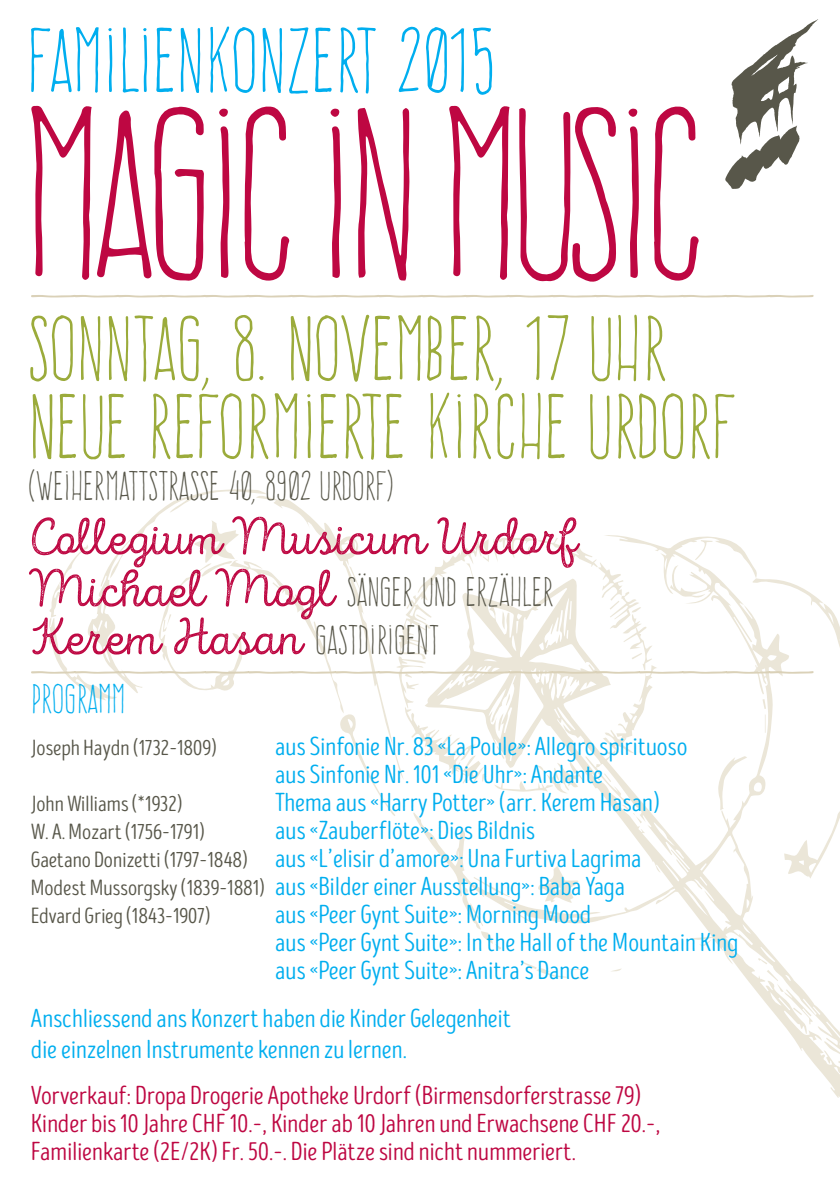
<style>
.page{position:relative;width:840px;height:1191px;background:#fff}
.page>*{position:absolute;margin:0;border:0;box-sizing:border-box;transform-origin:0 0}
.t1{font:212px "Frente H1";letter-spacing:-.05em;color:#be0742}
.t2{font:80px/78px "Frente H1";color:#9bab3b}
.t3{font:80px "Frente H1";color:#00aeef}
.t4{font:52px "Intro Script R H2 Base";color:#be0742}
.t5{font:36px/48px "Frente H1";color:#58574a}
.t6{font:36px "Frente H1";color:#00aeef}
.t7{font:26px/28px "Intro Head R Base";letter-spacing:.005em;color:#00aeef}
.t8{font:26px/28px "Intro Head R Base";letter-spacing:.005em;color:#be0742}
.t9{font:22px "Intro Head R Base";letter-spacing:.005em;color:#58574a}
.s1{font-family:"Intro Script R H2 Base";font-size:52px;color:#be0742}
.s2{font-size:22px;color:#58574a}
</style>
<div class="page">
<svg style="left:463px;top:903px;width:376px;height:195px"></svg>
<svg style="left:698px;top:939px;width:13px;height:8px"></svg>
<svg style="left:609px;top:968px;width:12px;height:3px"></svg>
<svg style="left:481px;top:931px;width:20px;height:19px"></svg>
<svg style="left:521px;top:961px;width:62px;height:17px"></svg>
<svg style="left:766px;top:970px;width:46px;height:54px"></svg>
<svg style="left:757px;top:958px;width:9px;height:6px"></svg>
<svg style="left:792px;top:1007px;width:9px;height:8px"></svg>
<svg style="left:31px;top:489px;width:808px;height:414px"></svg>
<svg style="left:31px;top:295px;width:782px;height:2px;background:#dfd7c2"></svg>
<svg style="left:725px;top:20px;width:92px;height:169px"></svg>
<h2 class="t3" style="left:27px;top:16px;width:468px">FAMILIENKONZERT 2015</h2>
<h1 class="t1" style="left:19px;top:76px;width:685px">MAGIC IN MUSIC</h1>
<h2 class="t2" style="left:27px;top:309px;width:707px">SONNTAG, 8. NOVEMBER, 17 UHR<br>NEUE REFORMIERTE KIRCHE URDORF</h2>
<h3 class="t5" style="left:27px;top:461px;width:369px">(WEIHERMATTSTRASSE 40, 8902 URDORF)</h3>
<h3 class="t4" style="left:27px;top:507px;width:550px">Collegium Musicum Urdorf</h3>
<h3 class="t5" style="left:27px;top:567px;width:527px"><span class="s1">Michael Mogl</span> SÄNGER UND ERZÄHLER<br><span class="s1">Kerem Hasan</span> GASTDIRIGENT</h3>
<h3 class="t6" style="left:31px;top:679px;width:95px">PROGRAMM</h3>
<p class="t9" style="left:31px;top:736px;width:187px">Joseph Haydn (1732–1809)</p>
<p class="t7" style="left:275px;top:733px;width:413px">aus Sinfonie Nr. 83 «La Poule»: Allegro spirituoso aus Sinfonie Nr. 101 «Die Uhr»: Andante</p>
<p class="t9" style="left:31px;top:792px;width:153px">John Williams (*1932)</p>
<p class="t7" style="left:275px;top:789px;width:386px">Thema aus «Harry Potter» (arr. Kerem Hasan)</p>
<p class="t9" style="left:31px;top:820px;width:175px">W. A. Mozart (1756–1791)</p>
<p class="t7" style="left:31px;top:817px;width:611px;text-indent:244px">aus «Zauberflöte»: Dies Bildnis<br><span class="s2">Gaetano Donizetti (1797–1848)</span> aus «L’elisir d’amore»: Una Furtiva Lagrima<br><span class="s2">Modest Mussorgsky (1839–1881)</span> aus «Bilder einer Ausstellung»: Baba Yaga</p>
<p class="t9" style="left:31px;top:904px;width:181px">Edvard Grieg (1843–1907)</p>
<p class="t7" style="left:275px;top:901px;width:464px">aus «Peer Gynt Suite»: Morning Mood<br>aus «Peer Gynt Suite»: In the Hall of the Mountain King aus «Peer Gynt Suite»: Anitra’s Dance</p>
<p class="t7" style="left:31px;top:1003px;width:481px;line-height:31.2px">Anschliessend ans Konzert haben die Kinder Gelegenheit die einzelnen Instrumente kennen zu lernen.</p>
<p class="t8" style="left:31px;top:1082px;width:630px">Vorverkauf: Dropa Drogerie Apotheke Urdorf (Birmensdorferstrasse 79)<br>Kinder bis 10 Jahre CHF 10.–, Kinder ab 10 Jahren und Erwachsene CHF 20.–,<br>Familienkarte (2E/2K) Fr. 50.–. Die Plätze sind nicht nummeriert.</p>
</div>
